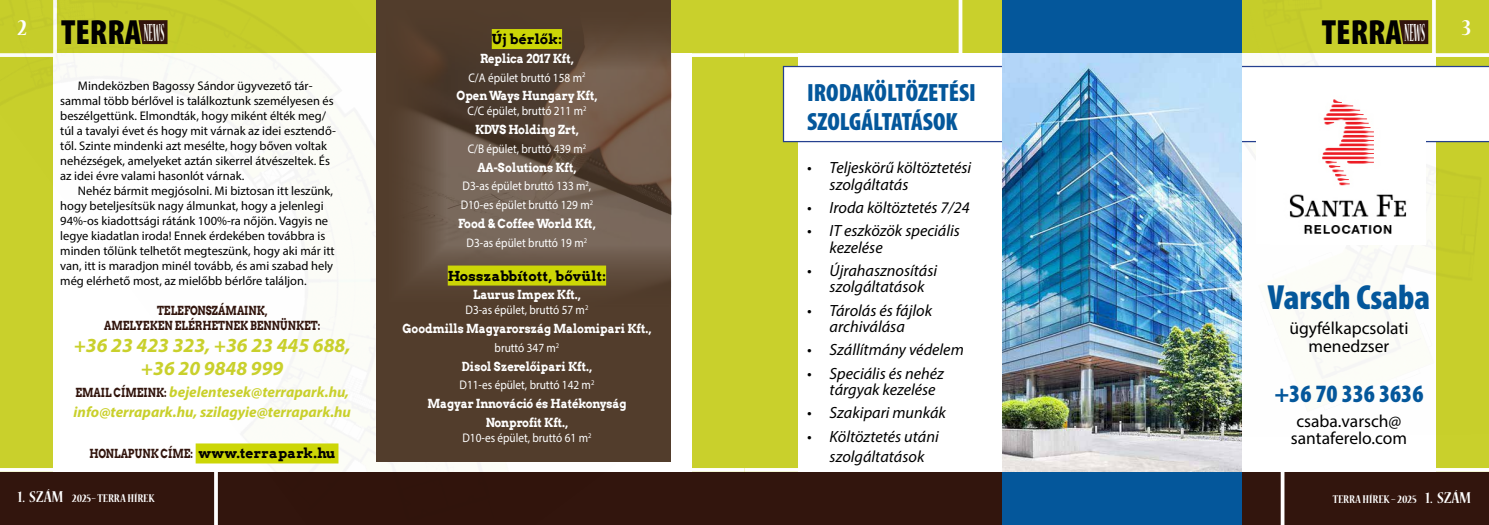
<style>
.page{position:relative;width:1489px;height:525px;background:#fff}
.page>*{position:absolute;margin:0;border:0;box-sizing:border-box;transform-origin:0 0}
.t1{font:900 condensed 35.12px "Myriad Pro";color:#000}
.t2{font:900 condensed 35px "Myriad Pro";color:#04579b}
.t3{font:900 condensed 25px/28.8px "Myriad Pro";color:#04579b}
.t4{font:700 condensed 25px "Nueva Std";color:#fff}
.t5{font:italic 700 20px/22.5px "Myriad Pro";color:#c9d02c;text-align:center}
.t6{font:17.5px/17.5px "Myriad Pro";color:#000;text-align:center}
.t7{font:italic 16.25px/16.2px "Myriad Pro";color:#000}
.t8{font:italic 700 15px/20px "Myriad Pro";color:#c9d02c}
.t9{font:700 13.75px "Arvo";letter-spacing:.02em;color:#000}
.t10{font:12.5px/15px "Myriad Pro";color:#000}
.t11{font:12.5px/18.8px "Myriad Pro";color:#fff;scale:.9 1}
.t12{font:700 12.5px/18.8px "Arvo";color:#fff;text-align:center;scale:.9 1}
.t13{font:700 12.5px/15px "Arvo";color:#32150d;text-align:center;scale:.8 1}
.t14{font:700 condensed 12.5px "Nueva Std";color:#fff}
.s1{font-family:"Nueva Std";font-weight:700;font-size:27.62px;color:#fff}
.s2{font-family:"Arvo";font-style:normal;font-size:12.5px;color:#32150d}
.s3{font-size:12.5px;color:#32150d}
.s4{font-size:17.5px}
</style>
<div class="page">
<div style="left:0;top:0;width:744px;height:53px;background:#c9d02c"></div>
<div style="left:744px;top:0;width:744px;height:53px;background:#c9d02c"></div>
<div style="left:0;top:471px;width:744px;height:53px;background:#32150d"></div>
<div style="left:744px;top:471px;width:744px;height:53px;background:#32150d"></div>
<div style="left:744px;top:53px;width:53px;height:418px;background:#c9d02c"></div>
<div style="left:691px;top:53px;width:53px;height:418px;background:#c9d02c"></div>
<div style="left:1435px;top:53px;width:53px;height:418px;background:#c9d02c"></div>
<svg style="left:671px;top:53px;width:73px;height:4px"></svg>
<hr style="left:744px;top:53px;width:744px;height:4px;background:#fff">
<hr style="left:0;top:468px;width:744px;height:3px;background:#fff">
<hr style="left:744px;top:468px;width:744px;height:3px;background:#fff">
<svg style="left:958px;top:0;width:4px;height:53px"></svg>
<svg style="left:1280px;top:471px;width:4px;height:53px"></svg>
<img style="left:1241px;top:0;width:247px;height:438px">
<img style="left:0;top:0;width:666px;height:524px">
<div style="left:376px;top:0;width:294px;height:461px;background:#523d2c"></div>
<img style="left:409px;top:0;width:262px;height:315px">
<div style="left:492px;top:29px;width:70px;height:20px;background:#ccd606"></div>
<div style="left:448px;top:265px;width:158px;height:20px;background:#ccd606"></div>
<div style="left:196px;top:443px;width:142px;height:20px;background:#ccd606"></div>
<svg style="left:782px;top:66px;width:706px;height:76px"></svg>
<div style="left:1002px;top:0;width:239px;height:524px;background:#04579b"></div>
<img style="left:1002px;top:53px;width:239px;height:418px">
<div style="left:1256px;top:89px;width:169px;height:155px;background:#fff"></div>
<img style="left:1289px;top:99px;width:118px;height:135px">
<h3 class="t4" style="left:18px;top:16px;width:11px">2</h3>
<h3 class="t4" style="left:1461px;top:16px;width:11px">3</h3>
<h1 class="t1" style="left:61px;top:13px;width:105px">TERRA<span class="s1">NEWS</span></h1>
<h1 class="t1" style="left:1321px;top:13px;width:105px">TERRA<span class="s1">NEWS</span></h1>
<p class="t9" style="left:492px;top:30px;width:72px">Új bérlők:</p>
<p class="t12" style="left:480px;top:49px;width:106px">Replica 2017 Kft,</p>
<p class="t11" style="left:468px;top:68px;width:131px">C/A épület bruttó 158 m<sup>2</sup></p>
<p class="t12" style="left:456px;top:86px;width:158px">Open Ways Hungary Kft,</p>
<p class="t11" style="left:467px;top:101px;width:134px">C/C épület, bruttó 211 m<sup>2</sup></p>
<p class="t12" style="left:475px;top:120px;width:116px">KDVS Holding Zrt,</p>
<p class="t11" style="left:467px;top:139px;width:133px">C/B épület, bruttó 439 m<sup>2</sup></p>
<p class="t12" style="left:477px;top:158px;width:111px">AA-Solutions Kft,</p>
<p class="t11" style="left:460px;top:176px;width:149px">D3-as épület bruttó 133 m<sup>2</sup>,<br>D10-es épület bruttó 129 m<sup>2</sup></p>
<p class="t12" style="left:458px;top:214px;width:154px">Food &amp; Coffee World Kft,</p>
<p class="t11" style="left:466px;top:233px;width:135px">D3-as épület bruttó 19 m<sup>2</sup></p>
<p class="t9" style="left:448px;top:267px;width:160px">Hosszabbított, bővült:</p>
<p class="t12" style="left:473px;top:285px;width:121px">Laurus Impex Kft.,</p>
<p class="t11" style="left:465px;top:300px;width:138px">D3-as épület, bruttó 57 m<sup>2</sup></p>
<p class="t12" style="left:402px;top:319px;width:278px">Goodmills Magyarország Malomipari Kft.,</p>
<p class="t11" style="left:494px;top:338px;width:73px">bruttó 347 m<sup>2</sup></p>
<p class="t12" style="left:462px;top:356px;width:146px">Disol Szerelőipari Kft.,</p>
<p class="t11" style="left:459px;top:375px;width:151px">D11-es épület, bruttó 142 m<sup>2</sup></p>
<p class="t12" style="left:427px;top:394px;width:223px">Magyar Innováció és Hatékonyság<br>Nonprofit Kft.,</p>
<p class="t11" style="left:462px;top:428px;width:145px">D10-es épület, bruttó 61 m<sup>2</sup></p>
<h3 class="t3" style="left:807px;top:79px;width:170px">IRODAKÖLTÖZETÉSI<br>SZOLGÁLTATÁSOK</h3>
<h3 class="t7" style="left:829px;top:159px;width:143px;text-indent:-23px">• Teljeskörű költöztetési szolgáltatás</h3>
<h3 class="t7" style="left:807px;top:199px;width:164px">• Iroda költöztetés 7/24</h3>
<h3 class="t7" style="left:829px;top:222px;width:132px;text-indent:-23px">• IT eszközök speciális kezelése</h3>
<h3 class="t7" style="left:829px;top:262px;width:109px;text-indent:-23px">• Újrahasznosítási szolgáltatások</h3>
<h3 class="t7" style="left:807px;top:302px;width:126px;text-align:center">• Tárolás és fájlok archiválása</h3>
<h3 class="t7" style="left:807px;top:341px;width:158px">• Szállítmány védelem</h3>
<h3 class="t7" style="left:829px;top:364px;width:116px;text-indent:-23px">• Speciális és nehéz tárgyak kezelése</h3>
<h3 class="t7" style="left:807px;top:404px;width:140px">• Szakipari munkák</h3>
<h3 class="t7" style="left:807px;top:425px;width:133px;line-height:20px;text-align:center">• Költöztetés utáni szolgáltatások</h3>
<p class="t10" style="left:60px;top:78px;width:277px;text-indent:18px">Mindeközben Bagossy Sándor ügyvezető tár&shy;sammal több bérlővel is találkoztunk személyesen és beszélgettünk. Elmondták, hogy miként élték meg/ túl a tavalyi évet és hogy mit várnak az idei esztendő&shy;től. Szinte mindenki azt mesélte, hogy bőven voltak nehézségek, amelyeket aztán sikerrel átvészeltek. És az idei évre valami hasonlót várnak.</p>
<p class="t10" style="left:60px;top:183px;width:276px;text-indent:18px">Nehéz bármit megjósolni. Mi biztosan itt leszünk, hogy beteljesítsük nagy álmunkat, hogy a jelenlegi 94%-os kiadottsági rátánk 100%-ra nőjön. Vagyis ne legye kiadatlan iroda! Ennek érdekében továbbra is minden tőlünk telhetőt megteszünk, hogy aki már itt van, itt is maradjon minél tovább, és ami szabad hely még elérhető most, az mielőbb bérlőre találjon.</p>
<h2 class="t2" style="left:1267px;top:278px;width:164px">Varsch Csaba</h2>
<h3 class="t6" style="left:1289px;top:319px;width:121px">ügyfélkapcsolati menedzser</h3>
<h3 class="t3" style="left:1274px;top:379px;width:151px">+36 70 336 3636</h3>
<h3 class="t6" style="left:1290px;top:411px;width:118px">csaba.varsch@ santaferelo.com</h3>
<p class="t13" style="left:104px;top:302px;width:272px">TELEFONSZÁMAINK,<br>AMELYEKEN ELÉRHETNEK BENNÜNKET:</p>
<h3 class="t5" style="left:74px;top:333px;width:278px">+36 23 423 323, +36 23 445 688, +36 20 9848 999</h3>
<p class="t8" style="left:74px;top:381px;width:279px"><span class="s2">EMAIL CÍMEINK:</span> bejelentesek@terrapark.hu, info@terrapark.hu, szilagyie@terrapark.hu</p>
<p class="t9" style="left:89px;top:444px;width:247px"><span class="s3">HONLAPUNK CÍME:</span> www.terrapark.hu</p>
<p class="t14" style="left:18px;top:492px;width:138px"><span class="s4">1. SZÁM</span> 2025– TERRA HÍREK</p>
<p class="t14" style="left:1332px;top:493px;width:140px">TERRA HÍREK – 2025 <span class="s4">1. SZÁM</span></p>
</div>
